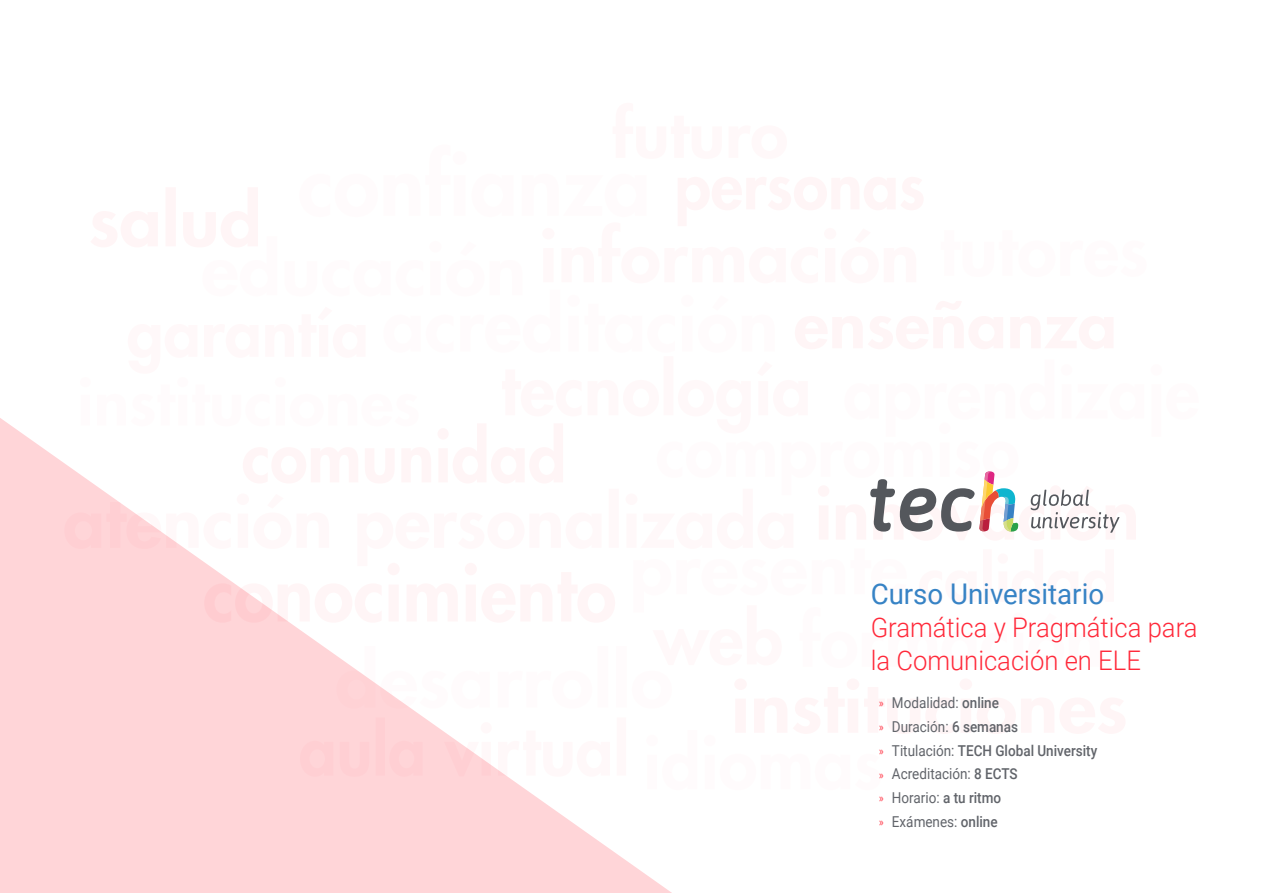
<style>
.page{position:relative;width:1263px;height:893px;background:#fff}
.page>*{position:absolute;margin:0;border:0;box-sizing:border-box;transform-origin:0 0}
.t1{font:28.5px "Roboto";color:#3783c5}
.t2{font:300 27px/33px "Roboto";color:#ff293a;scale:.95 1}
.t3{font:15px/23.7px "Roboto";color:#61646a;scale:.9 1}
.s1{font-family:"Myriad Pro";font-size:12px;color:#ff293a}
.s2{font-weight:500}
</style>
<div class="page">
<svg style="left:0;top:418px;width:672px;height:475px;background:#ffd9db"></svg>
<svg style="left:64px;top:418px;width:1056px;height:372px"></svg>
<h1 class="t1" style="left:871px;top:574px;width:235px">Curso Universitario</h1>
<h2 class="t2" style="left:871px;top:610px;width:346px">Gramática y Pragmática para la Comunicación en ELE</h2>
<p class="t3" style="left:879px;top:690px;width:244px"><span class="s1">»</span> Modalidad: <span class="s2">online<br></span><span class="s1">»</span> Duración: <span class="s2">6 semanas<br></span><span class="s1">»</span> Titulación: <span class="s2">TECH Global University </span><span class="s1">»</span> Acreditación: <span class="s2">8 ECTS<br></span><span class="s1">»</span> Horario: <span class="s2">a tu ritmo<br></span><span class="s1">»</span> Exámenes: <span class="s2">online</span></p>
</div>
